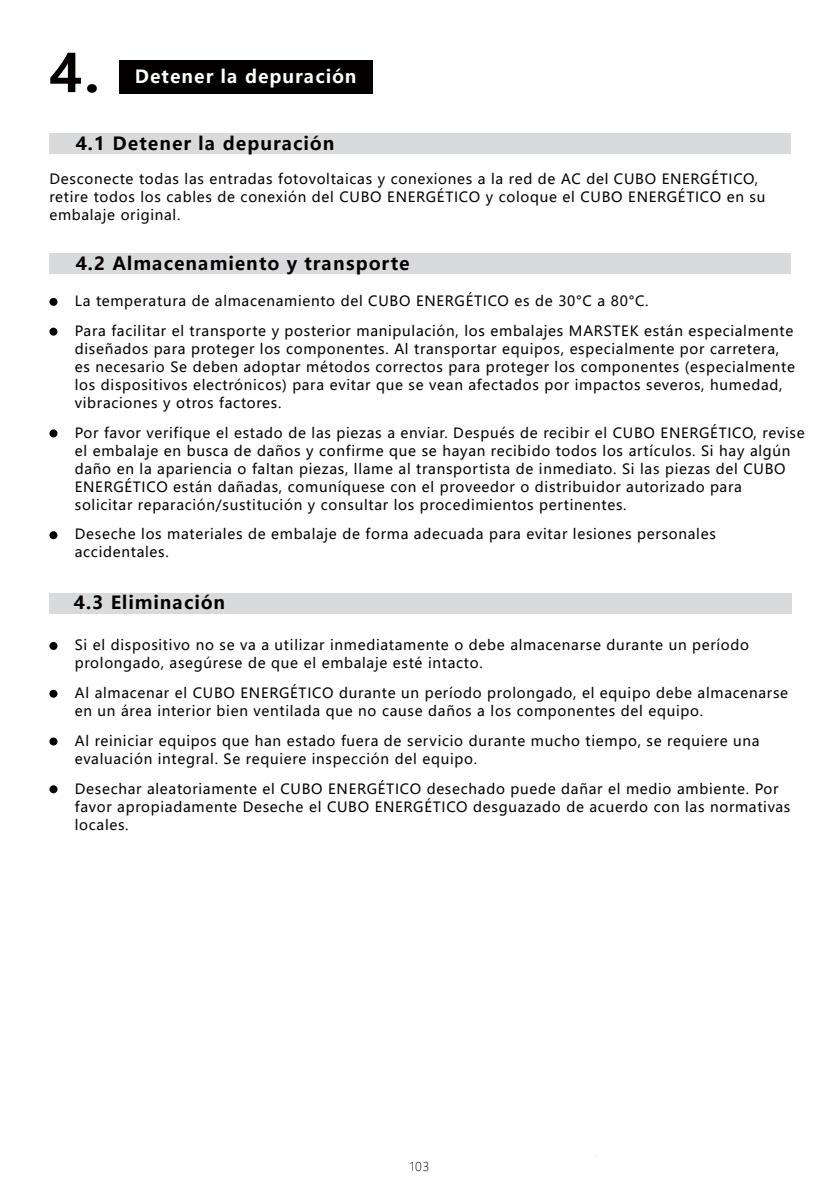
<style>
.page{position:relative;width:840px;height:1191px;background:#fff}
.page>*{position:absolute;margin:0;border:0;box-sizing:border-box;transform-origin:0 0}
.t1{font:700 52px "Microsoft Ya Hei";color:#040000}
.t2{font:700 18px "Microsoft Ya Hei";letter-spacing:.055em;color:#040000}
.t3{font:700 18px "Microsoft Ya Hei";letter-spacing:.055em;color:#fff}
.t4{font:14px/18px "Microsoft Ya Hei";letter-spacing:.05em;color:#040000}
.t5{font:300 12px "Microsoft Ya Hei";color:#040000}
</style>
<div class="page">
<div style="left:119px;top:61px;width:253px;height:33px;background:#040000"></div>
<div style="left:49px;top:133px;width:741px;height:20px;background:#d9dadc"></div>
<div style="left:49px;top:253px;width:741px;height:20px;background:#d9dadc"></div>
<div style="left:49px;top:593px;width:741px;height:20px;background:#d9dadc"></div>
<svg style="left:49px;top:153px;width:12px;height:641px"></svg>
<svg style="left:778px;top:133px;width:14px;height:481px"></svg>
<h1 class="t1" style="left:49px;top:37px;width:51px">4.</h1>
<p class="t3" style="left:135px;top:63px;width:223px">Detener la depuración</p>
<p class="t2" style="left:76px;top:131px;width:260px">4.1 Detener la depuración</p>
<p class="t4" style="left:49px;top:169px;width:717px">Desconecte todas las entradas fotovoltaicas y conexiones a la red de AC del CUBO ENERGÉTICO, retire todos los cables de conexión del CUBO ENERGÉTICO y coloque el CUBO ENERGÉTICO en su embalaje original.</p>
<p class="t2" style="left:76px;top:250px;width:335px">4.2 Almacenamiento y transporte</p>
<p class="t4" style="left:75px;top:286px;width:719px;line-height:29.8px">La temperatura de almacenamiento del CUBO ENERGÉTICO es de 30°C a 80°C.<br>Para facilitar el transporte y posterior manipulación, los embalajes MARSTEK están especialmente</p>
<p class="t4" style="left:75px;top:339px;width:721px">diseñados para proteger los componentes. Al transportar equipos, especialmente por carretera, es necesario Se deben adoptar métodos correctos para proteger los componentes (especialmente los dispositivos electrónicos) para evitar que se vean afectados por impactos severos, humedad, vibraciones y otros factores.</p>
<p class="t4" style="left:75px;top:423px;width:731px">Por favor verifique el estado de las piezas a enviar. Después de recibir el CUBO ENERGÉTICO, revise el embalaje en busca de daños y confirme que se hayan recibido todos los artículos. Si hay algún daño en la apariencia o faltan piezas, llame al transportista de inmediato. Si las piezas del CUBO ENERGÉTICO están dañadas, comuníquese con el proveedor o distribuidor autorizado para<br>solicitar reparación/sustitución y consultar los procedimientos pertinentes.</p>
<p class="t4" style="left:75px;top:525px;width:642px">Deseche los materiales de embalaje de forma adecuada para evitar lesiones personales accidentales.</p>
<p class="t2" style="left:74px;top:590px;width:153px">4.3 Eliminación</p>
<p class="t4" style="left:75px;top:635px;width:675px">Si el dispositivo no se va a utilizar inmediatamente o debe almacenarse durante un período prolongado, asegúrese de que el embalaje esté intacto.</p>
<p class="t4" style="left:75px;top:683px;width:714px">Al almacenar el CUBO ENERGÉTICO durante un período prolongado, el equipo debe almacenarse en un área interior bien ventilada que no cause daños a los componentes del equipo.</p>
<p class="t4" style="left:75px;top:731px;width:686px">Al reiniciar equipos que han estado fuera de servicio durante mucho tiempo, se requiere una evaluación integral. Se requiere inspección del equipo.</p>
<p class="t4" style="left:75px;top:779px;width:716px">Desechar aleatoriamente el CUBO ENERGÉTICO desechado puede dañar el medio ambiente. Por favor apropiadamente Deseche el CUBO ENERGÉTICO desguazado de acuerdo con las normativas locales.</p>
<p class="t5" style="left:409px;top:1159px;width:21px">103</p>
</div>
